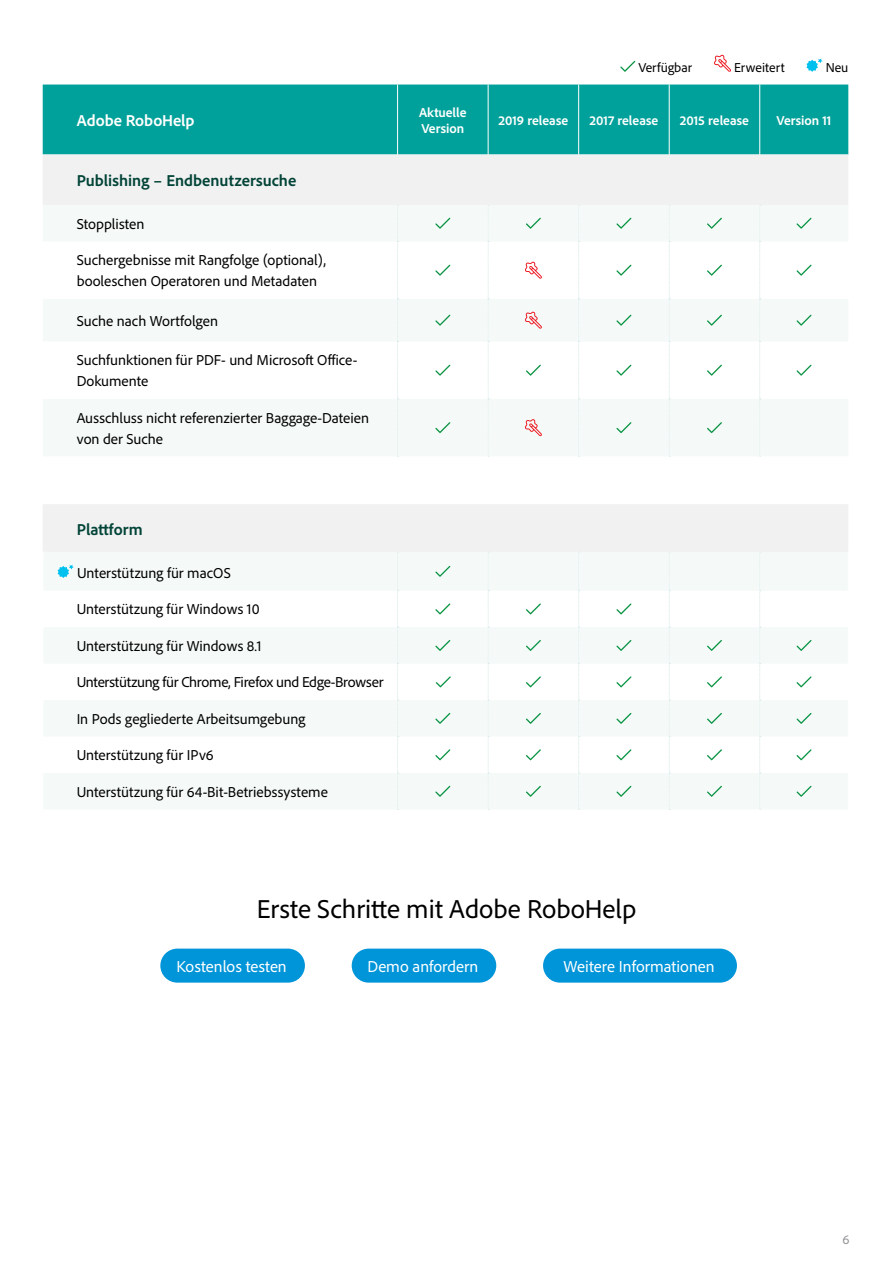
<style>
.page{position:relative;width:893px;height:1263px;background:#fff}
.page>*{position:absolute;margin:0;border:0;box-sizing:border-box;transform-origin:0 0}
.t1{font:27px "Adobe Clean";color:#000}
.t2{font:16.5px "Adobe Clean";color:#fff}
.t3{font:700 16.5px "Adobe Clean";color:#024437}
.t4{font:700 16.5px "Adobe Clean";color:#fff}
.Paragraph{font:15px/21px "Adobe Clean";color:#000}
.Paragraph-2{font:15px "Adobe Clean";letter-spacing:-.02em;color:#000}
.t5{font:700 13.5px/16.2px "Adobe Clean";color:#fff}
.Paragraph-3{font:13.5px "Adobe Clean";color:#000101}
.t6{font:13.5px "Adobe Clean";color:#939598}
</style>
<div class="page">
<div style="left:43px;top:85px;width:805px;height:69px;background:#00a19a"></div>
<div style="left:43px;top:154px;width:805px;height:51px;background:#f1f1f2"></div>
<svg style="left:43px;top:205px;width:805px;height:604px;fill:#f5faf9"></svg>
<hr style="left:397px;top:85px;width:1px;height:69px;background:#fff">
<hr style="left:488px;top:85px;width:1px;height:69px;background:#fff">
<hr style="left:578px;top:85px;width:1px;height:69px;background:#fff">
<hr style="left:669px;top:85px;width:1px;height:69px;background:#fff">
<hr style="left:759px;top:85px;width:1px;height:69px;background:#fff">
<svg style="left:397px;top:205px;width:2px;height:252px"></svg>
<svg style="left:488px;top:205px;width:1px;height:252px"></svg>
<svg style="left:578px;top:205px;width:2px;height:252px"></svg>
<svg style="left:669px;top:205px;width:1px;height:252px"></svg>
<svg style="left:759px;top:205px;width:2px;height:252px"></svg>
<svg style="left:397px;top:552px;width:2px;height:258px"></svg>
<svg style="left:488px;top:552px;width:1px;height:258px"></svg>
<svg style="left:578px;top:552px;width:2px;height:258px"></svg>
<svg style="left:669px;top:552px;width:1px;height:258px"></svg>
<svg style="left:759px;top:552px;width:2px;height:258px"></svg>
<svg style="left:43px;top:552px;width:1px;height:257px"></svg>
<hr style="left:397px;top:154px;width:1px;height:51px;background:#f1f1f2">
<hr style="left:488px;top:154px;width:1px;height:51px;background:#f1f1f2">
<hr style="left:578px;top:154px;width:1px;height:51px;background:#f1f1f2">
<hr style="left:669px;top:154px;width:1px;height:51px;background:#f1f1f2">
<hr style="left:759px;top:154px;width:1px;height:51px;background:#f1f1f2">
<svg style="left:620px;top:61px;width:15px;height:11px"></svg>
<svg style="left:714px;top:54px;width:17px;height:18px"></svg>
<svg style="left:806px;top:58px;width:17px;height:14px"></svg>
<svg style="left:435px;top:218px;width:15px;height:11px"></svg>
<svg style="left:526px;top:218px;width:15px;height:11px"></svg>
<svg style="left:616px;top:218px;width:15px;height:11px"></svg>
<svg style="left:707px;top:218px;width:15px;height:11px"></svg>
<svg style="left:796px;top:218px;width:15px;height:11px"></svg>
<svg style="left:435px;top:265px;width:15px;height:11px"></svg>
<svg style="left:524px;top:261px;width:18px;height:18px"></svg>
<svg style="left:616px;top:265px;width:15px;height:11px"></svg>
<svg style="left:707px;top:265px;width:15px;height:11px"></svg>
<svg style="left:796px;top:265px;width:15px;height:11px"></svg>
<svg style="left:435px;top:315px;width:15px;height:11px"></svg>
<svg style="left:524px;top:311px;width:18px;height:18px"></svg>
<svg style="left:616px;top:315px;width:15px;height:11px"></svg>
<svg style="left:707px;top:315px;width:15px;height:11px"></svg>
<svg style="left:796px;top:315px;width:15px;height:11px"></svg>
<svg style="left:435px;top:365px;width:15px;height:11px"></svg>
<svg style="left:526px;top:365px;width:15px;height:11px"></svg>
<svg style="left:616px;top:365px;width:15px;height:11px"></svg>
<svg style="left:707px;top:365px;width:15px;height:11px"></svg>
<svg style="left:796px;top:365px;width:15px;height:11px"></svg>
<svg style="left:435px;top:422px;width:15px;height:11px"></svg>
<svg style="left:524px;top:418px;width:18px;height:18px"></svg>
<svg style="left:616px;top:422px;width:15px;height:11px"></svg>
<svg style="left:707px;top:422px;width:15px;height:11px"></svg>
<svg style="left:58px;top:565px;width:16px;height:13px"></svg>
<svg style="left:435px;top:566px;width:15px;height:11px"></svg>
<svg style="left:435px;top:603px;width:15px;height:11px"></svg>
<svg style="left:526px;top:603px;width:15px;height:11px"></svg>
<svg style="left:616px;top:603px;width:15px;height:11px"></svg>
<svg style="left:435px;top:640px;width:15px;height:11px"></svg>
<svg style="left:526px;top:640px;width:15px;height:11px"></svg>
<svg style="left:616px;top:640px;width:15px;height:11px"></svg>
<svg style="left:707px;top:640px;width:15px;height:11px"></svg>
<svg style="left:796px;top:640px;width:15px;height:11px"></svg>
<svg style="left:436px;top:676px;width:15px;height:11px"></svg>
<svg style="left:526px;top:676px;width:15px;height:11px"></svg>
<svg style="left:616px;top:676px;width:15px;height:11px"></svg>
<svg style="left:707px;top:676px;width:15px;height:11px"></svg>
<svg style="left:796px;top:676px;width:15px;height:11px"></svg>
<svg style="left:435px;top:713px;width:15px;height:11px"></svg>
<svg style="left:526px;top:713px;width:15px;height:11px"></svg>
<svg style="left:616px;top:713px;width:15px;height:11px"></svg>
<svg style="left:707px;top:713px;width:15px;height:11px"></svg>
<svg style="left:796px;top:713px;width:15px;height:11px"></svg>
<svg style="left:435px;top:749px;width:15px;height:11px"></svg>
<svg style="left:526px;top:749px;width:15px;height:11px"></svg>
<svg style="left:616px;top:749px;width:15px;height:11px"></svg>
<svg style="left:707px;top:749px;width:15px;height:11px"></svg>
<svg style="left:796px;top:749px;width:15px;height:11px"></svg>
<svg style="left:435px;top:786px;width:15px;height:11px"></svg>
<svg style="left:526px;top:786px;width:15px;height:11px"></svg>
<svg style="left:616px;top:786px;width:15px;height:11px"></svg>
<svg style="left:707px;top:786px;width:15px;height:11px"></svg>
<svg style="left:796px;top:786px;width:15px;height:11px"></svg>
<div style="left:543px;top:948px;width:194px;height:35px;background:#0094d9;border-radius:17px"></div>
<div style="left:160px;top:948px;width:145px;height:35px;background:#0094d9;border-radius:17px"></div>
<div style="left:352px;top:948px;width:144px;height:35px;background:#0094d9;border-radius:17px"></div>
<p class="Paragraph-3" style="left:638px;top:59px;width:55px">Verfügbar</p>
<p class="Paragraph-3" style="left:734px;top:59px;width:52px">Erweitert</p>
<p class="Paragraph-3" style="left:826px;top:59px;width:24px">Neu</p>
<p class="t4" style="left:77px;top:110px;width:119px">Adobe RoboHelp</p>
<p class="t5" style="left:419px;top:104px;width:49px">Aktuelle<br>Version</p>
<p class="t5" style="left:498px;top:112px;width:71px">2019 release</p>
<p class="t5" style="left:589px;top:112px;width:70px">2017 release</p>
<p class="t5" style="left:680px;top:112px;width:71px">2015 release</p>
<p class="t5" style="left:776px;top:112px;width:56px">Version 11</p>
<p class="t3" style="left:77px;top:170px;width:221px">Publishing – Endbenutzersuche</p>
<p class="Paragraph" style="left:77px;top:213px;width:69px">Stopplisten</p>
<p class="Paragraph" style="left:77px;top:249px;width:251px">Suchergebnisse mit Rangfolge (optional), booleschen Operatoren und Metadaten</p>
<p class="Paragraph" style="left:77px;top:310px;width:143px">Suche nach Wortfolgen</p>
<p class="Paragraph" style="left:77px;top:349px;width:282px">Suchfunktionen für PDF- und Microsoft Office-<br>Dokumente</p>
<p class="Paragraph" style="left:77px;top:407px;width:294px">Ausschluss nicht referenzierter Baggage-Dateien von der Suche</p>
<h3 class="t3" style="left:77px;top:519px;width:67px">Plattform</h3>
<p class="Paragraph" style="left:77px;top:562px;width:155px">Unterstützung für macOS</p>
<p class="Paragraph" style="left:77px;top:598px;width:184px">Unterstützung für Windows 10</p>
<p class="Paragraph" style="left:77px;top:635px;width:186px">Unterstützung für Windows 8.1</p>
<p class="Paragraph-2" style="left:77px;top:673px;width:308px">Unterstützung für Chrome, Firefox und Edge-Browser</p>
<p class="Paragraph" style="left:77px;top:708px;width:230px">In Pods gegliederte Arbeitsumgebung</p>
<p class="Paragraph" style="left:77px;top:744px;width:139px">Unterstützung für IPv6</p>
<p class="Paragraph" style="left:77px;top:781px;width:253px">Unterstützung für 64-Bit-Betriebssysteme</p>
<p class="t1" style="left:257px;top:891px;width:381px">Erste Schritte mit Adobe RoboHelp</p>
<h3 class="t2" style="left:176px;top:955px;width:112px">Kostenlos testen</h3>
<h3 class="t2" style="left:367px;top:955px;width:112px">Demo anfordern</h3>
<h3 class="t2" style="left:563px;top:955px;width:153px">Weitere Informationen</h3>
<p class="t6" style="left:843px;top:1231px;width:9px">6</p>
</div>
